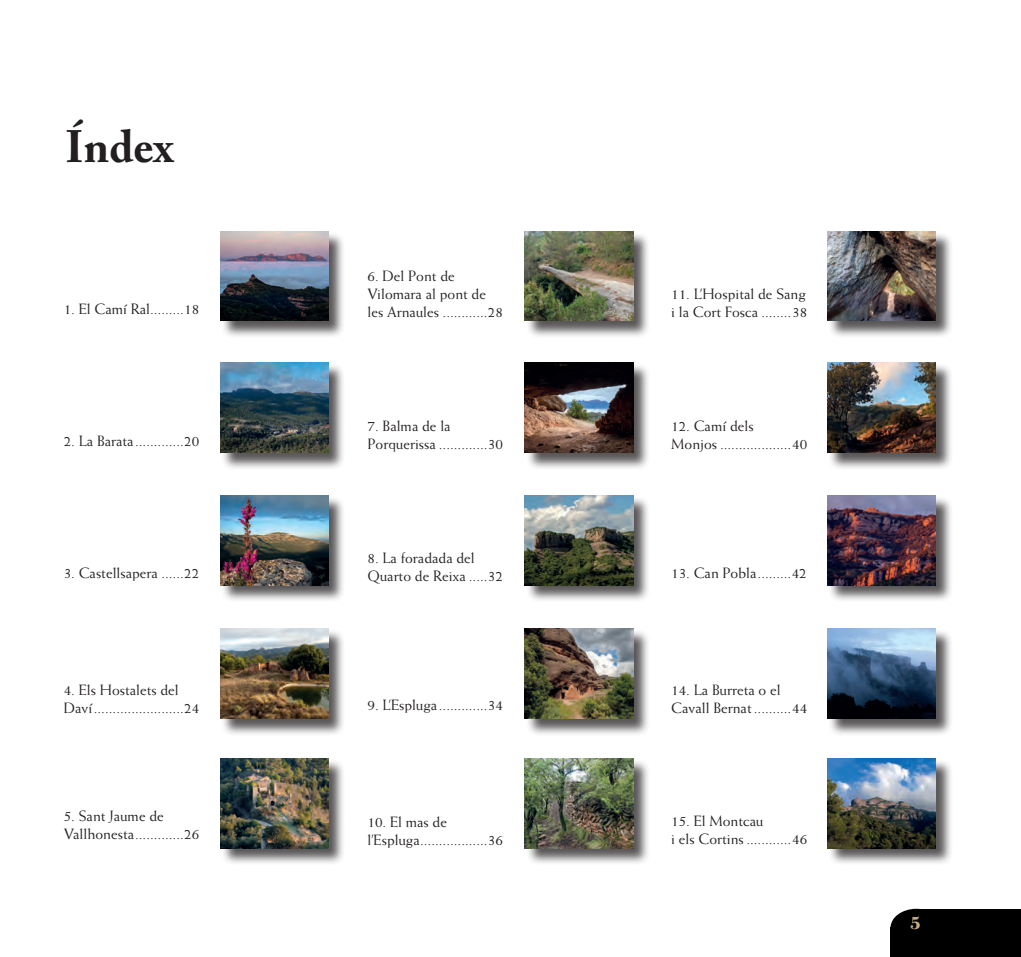
<style>
.page{position:relative;width:1021px;height:957px;background:#fff}
.page>*{position:absolute;margin:0;border:0;box-sizing:border-box;transform-origin:0 0}
.t1{font:700 45px "Adobe Caslon";color:#231f20}
.t2{font:700 18px "Bodoni Old Face BE";color:#c3ad85}
.t3{font:15px/18px "Weiss";color:#231f20}
</style>
<div class="page">
<div style="left:916px;top:909px;width:104px;height:38px;background:#000"></div>
<div style="left:890px;top:909px;width:52px;height:38px;background:#000;border-radius:50%"></div>
<div style="left:890px;top:927px;width:130px;height:30px;background:#000"></div>
<div style="left:221px;top:232px;width:125px;height:107px;background:#231f20;opacity:.75"></div>
<img style="left:220px;top:231px;width:108px;height:90px">
<div style="left:221px;top:363px;width:125px;height:107px;background:#231f20;opacity:.75"></div>
<img style="left:220px;top:362px;width:108px;height:90px">
<div style="left:221px;top:496px;width:125px;height:107px;background:#231f20;opacity:.75"></div>
<img style="left:220px;top:495px;width:108px;height:90px">
<div style="left:221px;top:629px;width:125px;height:107px;background:#231f20;opacity:.75"></div>
<img style="left:220px;top:629px;width:108px;height:90px">
<div style="left:221px;top:759px;width:125px;height:107px;background:#231f20;opacity:.75"></div>
<img style="left:220px;top:758px;width:108px;height:90px">
<div style="left:525px;top:232px;width:125px;height:107px;background:#231f20;opacity:.75"></div>
<img style="left:525px;top:231px;width:108px;height:90px">
<div style="left:525px;top:363px;width:125px;height:107px;background:#231f20;opacity:.75"></div>
<img style="left:525px;top:362px;width:108px;height:90px">
<div style="left:525px;top:496px;width:125px;height:107px;background:#231f20;opacity:.75"></div>
<img style="left:525px;top:495px;width:108px;height:90px">
<div style="left:525px;top:629px;width:125px;height:107px;background:#231f20;opacity:.75"></div>
<img style="left:525px;top:629px;width:108px;height:90px">
<div style="left:525px;top:759px;width:125px;height:107px;background:#231f20;opacity:.75"></div>
<img style="left:525px;top:758px;width:108px;height:90px">
<div style="left:828px;top:232px;width:125px;height:107px;background:#231f20;opacity:.75"></div>
<img style="left:827px;top:231px;width:108px;height:90px">
<div style="left:828px;top:363px;width:125px;height:107px;background:#231f20;opacity:.75"></div>
<img style="left:827px;top:362px;width:108px;height:90px">
<div style="left:828px;top:496px;width:125px;height:107px;background:#231f20;opacity:.75"></div>
<img style="left:827px;top:495px;width:108px;height:90px">
<div style="left:828px;top:629px;width:125px;height:107px;background:#231f20;opacity:.75"></div>
<img style="left:827px;top:629px;width:108px;height:90px">
<div style="left:828px;top:759px;width:125px;height:107px;background:#231f20;opacity:.75"></div>
<img style="left:827px;top:758px;width:108px;height:90px">
<h1 class="t1" style="left:65px;top:120px;width:110px">Índex</h1>
<p class="t3" style="left:64px;top:299px;width:137px">1. El Camí Ral.........18</p>
<p class="t3" style="left:64px;top:431px;width:137px">2. La Barata.............20</p>
<p class="t3" style="left:367px;top:266px;width:137px">6. Del Pont de<br>Vilomara al pont de les Arnaules ............28</p>
<p class="t3" style="left:367px;top:416px;width:137px">7. Balma de la<br>Porquerissa .............30</p>
<p class="t3" style="left:671px;top:285px;width:137px">11. L’Hospital de Sang i la Cort Fosca ........38</p>
<p class="t3" style="left:671px;top:416px;width:137px">12. Camí dels<br>Monjos ...................40</p>
<p class="t3" style="left:367px;top:549px;width:137px">8. La foradada del<br>Quarto de Reixa .....32</p>
<p class="t3" style="left:64px;top:564px;width:137px">3. Castellsapera ......22</p>
<p class="t3" style="left:671px;top:564px;width:137px">13. Can Pobla.........42</p>
<p class="t3" style="left:64px;top:680px;width:137px">4. Els Hostalets del<br>Daví........................24</p>
<p class="t3" style="left:64px;top:806px;width:137px">5. Sant Jaume de<br>Vallhonesta.............26</p>
<p class="t3" style="left:367px;top:695px;width:137px">9. L’Espluga.............34</p>
<p class="t3" style="left:367px;top:812px;width:137px">10. El mas de l’Espluga..................36</p>
<p class="t3" style="left:671px;top:680px;width:137px">14. La Burreta o el<br>Cavall Bernat..........44</p>
<p class="t3" style="left:671px;top:811px;width:137px">15. El Montcau<br>i els Cortins ............46</p>
<p class="t2" style="left:910px;top:912px;width:13px">5</p>
</div>
